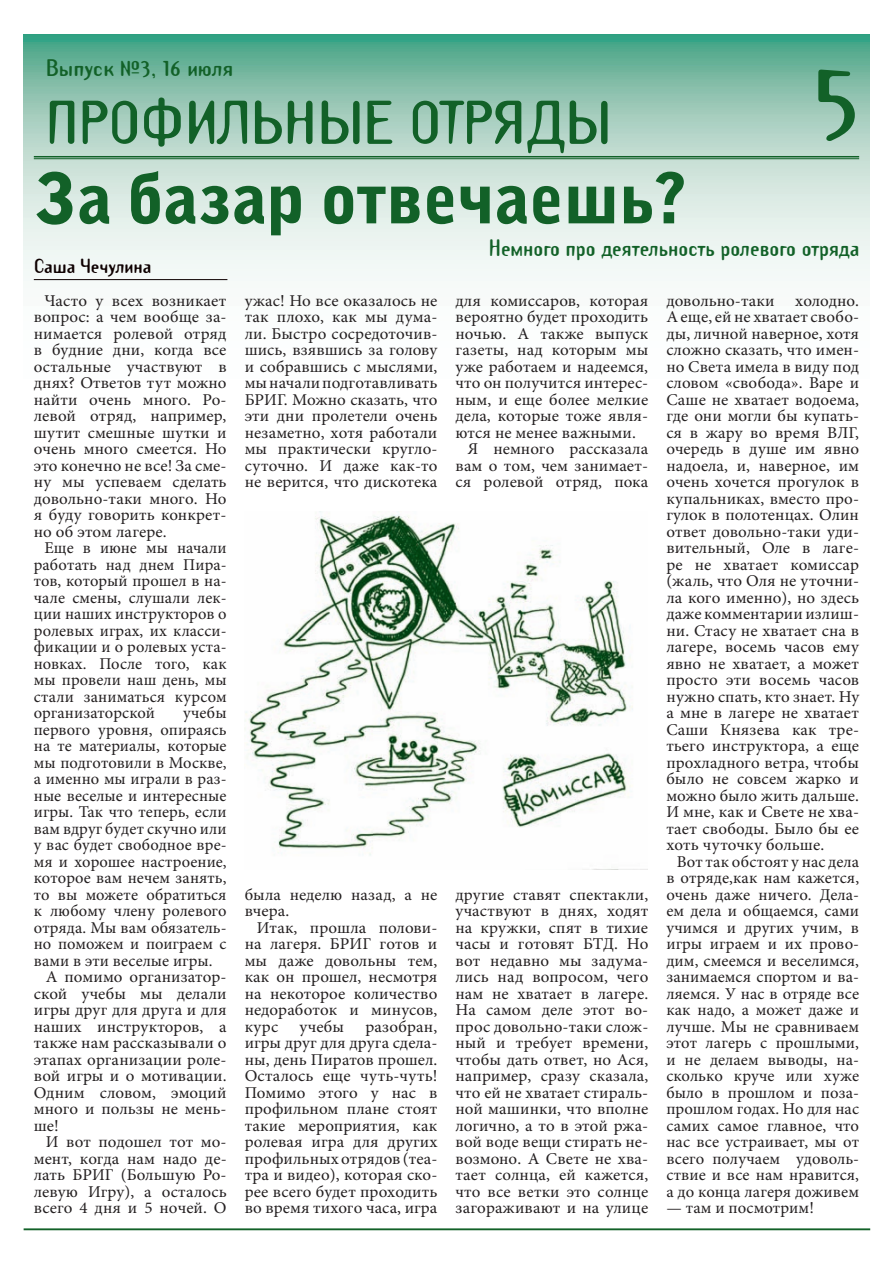
<style>
.page{position:relative;width:893px;height:1263px;background:#fff}
.page>*{position:absolute;margin:0;border:0;box-sizing:border-box;transform-origin:0 0}
.t1{font:90px "Template Gothic C Bold";color:#126128}
.t2{font:69px "Bell Gothic C Blk BT";color:#126128}
.t3{font:54px "Template Gothic C Bold";color:#126128}
.t4{font:21px "Template Gothic C Bold";color:#126128;scale:.95 1}
.t5{font:21px "Template Gothic C Bold";color:#126128}
.t6{font:18px "Template Gothic C Bold";color:#0d0000}
.t7{font:16.5px/16.5px "Minion Pro";letter-spacing:.005em;color:#231f20;text-align:justify}
</style>
<div class="page">
<svg style="left:23px;top:34px;width:846px;height:247px;background:#b5d7ca"></svg>
<hr style="left:24px;top:1228px;width:846px;height:2px;background:#126128">
<hr style="left:34px;top:156px;width:825px;height:1px;background:#126128">
<hr style="left:34px;top:158px;width:825px;height:1px;background:#126128">
<hr style="left:34px;top:279px;width:193px;height:1px;background:#0d0000">
<img style="left:244px;top:511px;width:389px;height:345px">
<p class="t5" style="left:46px;top:59px;width:188px">Выпуск №3, 16 июля</p>
<h3 class="t3" style="left:46px;top:100px;width:566px">ПРОФИЛЬНЫЕ ОТРЯДЫ</h3>
<p class="t5" style="left:140px;top:59px;width:83px">1, 5 июля</p>
<h3 class="t3" style="left:46px;top:100px;width:263px">ИНТЕРВЬЮ</h3>
<h1 class="t1" style="left:813px;top:62px;width:47px">5</h1>
<h1 class="t1" style="left:814px;top:62px;width:46px">3</h1>
<h2 class="t2" style="left:34px;top:172px;width:653px">За базар отвечаешь?</h2>
<p class="t4" style="left:489px;top:239px;width:391px">Немного про деятельность ролевого отряда</p>
<p class="t6" style="left:34px;top:258px;width:119px">Саша Чечулина</p>
<p class="t7" style="left:34px;top:294px;width:194px;text-indent:11px">Часто у всех возникает вопрос: а чем вообще за&shy;нимается ролевой отряд в будние дни, когда все остальные участвуют в днях? Ответов тут можно найти очень много. Ро&shy;левой отряд, например, шутит смешные шутки и очень много смеется. Но это конечно не все! За сме&shy;ну мы успеваем сделать довольно-таки много. Но я буду говорить конкрет&shy;но об этом лагере.</p>
<p class="t7" style="left:34px;top:541px;width:194px;text-indent:11px">Еще в июне мы начали работать над днем Пира&shy;тов, который прошел в на&shy;чале смены, слушали лек&shy;ции наших инструкторов о ролевых играх, их класси&shy;фикации и о ролевых уста&shy;новках. После того, как мы провели наш день, мы стали заниматься курсом организаторской</p>
<p class="t7" style="left:183px;top:706px;width:45px">учебы</p>
<p class="t7" style="left:34px;top:723px;width:194px">первого уровня, опираясь</p>
<p class="t7" style="left:34px;top:739px;width:194px">на те материалы, которые</p>
<p class="t7" style="left:34px;top:756px;width:194px">мы подготовили в Москве,</p>
<p class="t7" style="left:34px;top:772px;width:194px">а именно мы играли в раз-</p>
<p class="t7" style="left:34px;top:789px;width:194px">ные веселые и интересные</p>
<p class="t7" style="left:34px;top:805px;width:194px">игры. Так что теперь, если</p>
<p class="t7" style="left:34px;top:822px;width:194px">вам вдруг будет скучно или</p>
<p class="t7" style="left:34px;top:838px;width:194px">у вас будет свободное вре-</p>
<p class="t7" style="left:34px;top:855px;width:194px">мя и хорошее настроение,</p>
<p class="t7" style="left:34px;top:871px;width:194px">которое вам нечем занять,</p>
<p class="t7" style="left:34px;top:888px;width:194px">то вы можете обратиться</p>
<p class="t7" style="left:34px;top:904px;width:194px">к любому члену ролевого</p>
<p class="t7" style="left:34px;top:921px;width:194px">отряда. Мы вам обязатель-</p>
<p class="t7" style="left:34px;top:937px;width:194px">но поможем и поиграем с</p>
<p class="t7" style="left:34px;top:954px;width:180px">вами в эти веселые игры.</p>
<p class="t7" style="left:46px;top:970px;width:182px">А помимо организатор-</p>
<p class="t7" style="left:34px;top:987px;width:194px">ской учебы мы делали</p>
<p class="t7" style="left:34px;top:1003px;width:194px">игры друг для друга и для</p>
<p class="t7" style="left:34px;top:1020px;width:194px">наших инструкторов, а</p>
<p class="t7" style="left:34px;top:1036px;width:194px">также нам рассказывали о</p>
<p class="t7" style="left:34px;top:1053px;width:194px">этапах организации роле-</p>
<p class="t7" style="left:34px;top:1069px;width:194px">вой игры и о мотивации.</p>
<p class="t7" style="left:34px;top:1086px;width:194px">Одним словом, эмоций</p>
<p class="t7" style="left:34px;top:1102px;width:194px">много и пользы не мень-</p>
<p class="t7" style="left:34px;top:1119px;width:27px">ше!</p>
<p class="t7" style="left:46px;top:1135px;width:182px">И вот подошел тот мо-</p>
<p class="t7" style="left:34px;top:1152px;width:194px">мент, когда нам надо де-</p>
<p class="t7" style="left:34px;top:1168px;width:194px">лать БРИГ (Большую Ро-</p>
<p class="t7" style="left:34px;top:1185px;width:194px">левую Игру), а осталось</p>
<p class="t7" style="left:34px;top:1201px;width:194px">всего 4 дня и 5 ночей. О</p>
<p class="t7" style="left:245px;top:294px;width:194px">ужас! Но все оказалось не так плохо, как мы дума&shy;ли. Быстро сосредоточив&shy;шись, взявшись за голову и собравшись с мыслями, мы начали подготавливать БРИГ. Можно сказать, что эти дни пролетели очень незаметно, хотя работали мы практически кругло&shy;суточно. И даже как-то не верится, что дискотека</p>
<p class="t7" style="left:455px;top:294px;width:194px">для комиссаров, которая</p>
<p class="t7" style="left:455px;top:310px;width:194px">вероятно будет проходить</p>
<p class="t7" style="left:455px;top:327px;width:194px">ночью. А также выпуск</p>
<p class="t7" style="left:455px;top:343px;width:194px">газеты, над которым мы</p>
<p class="t7" style="left:455px;top:360px;width:194px">уже работаем и надеемся,</p>
<p class="t7" style="left:455px;top:376px;width:194px">что он получится интерес-</p>
<p class="t7" style="left:455px;top:393px;width:194px">ным, и еще более мелкие</p>
<p class="t7" style="left:455px;top:409px;width:194px">дела, которые тоже явля-</p>
<p class="t7" style="left:455px;top:426px;width:182px">ются не менее важными.</p>
<p class="t7" style="left:467px;top:442px;width:182px">Я немного рассказала</p>
<p class="t7" style="left:455px;top:459px;width:194px">вам о том, чем занимает-</p>
<p class="t7" style="left:455px;top:475px;width:194px">ся ролевой отряд, пока</p>
<p class="t7" style="left:245px;top:888px;width:194px">была неделю назад, а не вчера.</p>
<p class="t7" style="left:245px;top:921px;width:194px;text-indent:12px">Итак, прошла полови&shy;на лагеря. БРИГ готов и мы даже довольны тем, как он прошел, несмотря на некоторое количество недоработок и минусов, курс</p>
<p class="t7" style="left:245px;top:1020px;width:194px;text-indent:121px">разобран, игры друг для друга сдела&shy;ны, день Пиратов прошел.<br>Осталось еще чуть-чуть!<br>Помимо этого у нас в профильном плане стоят такие мероприятия, как ролевая игра для других профильных отрядов (теа&shy;тра и видео), которая ско&shy;рее всего будет проходить во время тихого часа, игра</p>
<p class="t7" style="left:299px;top:1020px;width:46px">учебы</p>
<p class="t7" style="left:455px;top:888px;width:194px">другие ставят спектакли, участвуют в днях, ходят на кружки, спят в тихие часы и готовят БТД. Но вот недавно мы задума&shy;лись над вопросом, чего нам не хватает в лагере.<br>На самом деле этот во&shy;прос довольно-таки слож&shy;ный и требует времени, чтобы дать ответ, но Ася, например, сразу сказала, что ей не хватает стираль&shy;ной машинки, что вполне логично, а то в этой ржа&shy;вой воде вещи стирать не&shy;возмоно. А Свете не хва&shy;тает солнца, ей кажется, что все ветки это солнце загораживают и на улице</p>
<p class="t7" style="left:666px;top:294px;width:194px">довольно-таки холодно.<br>А еще, ей не хватает свобо&shy;ды, личной наверное, хотя сложно сказать, что имен&shy;но Света имела в виду под словом «свобода». Варе и Саше не хватает водоема, где они могли бы купать&shy;ся в жару во время ВЛГ, очередь в душе им явно надоела, и, наверное, им очень хочется прогулок в купальниках, вместо про&shy;гулок в полотенцах. Олин ответ довольно-таки уди&shy;вительный, Оле в лаге&shy;ре не хватает комиссар (жаль, что Оля не уточни&shy;ла кого именно), но здесь даже комментарии излиш&shy;ни. Стасу не хватает сна в лагере, восемь часов ему явно не хватает, а может просто эти восемь часов нужно спать, кто знает. Ну а мне в лагере не хватает Саши Князева как тре&shy;тьего инструктора, а еще прохладного ветра, чтобы было не совсем жарко и можно было жить дальше.<br>И мне, как и Свете не хва&shy;тает свободы. Было бы ее хоть чуточку больше.</p>
<p class="t7" style="left:666px;top:855px;width:194px;text-indent:11px">Вот так обстоят у нас дела в отряде,как нам кажется, очень даже ничего. Дела&shy;ем дела и общаемся, сами учимся и других учим, в игры играем и их прово&shy;дим, смеемся и веселимся, занимаемся спортом и ва&shy;ляемся. У нас в отряде все как надо, а может даже и лучше. Мы не сравниваем этот лагерь с прошлыми, и не делаем выводы, на&shy;сколько круче или хуже было в прошлом и поза&shy;прошлом годах. Но для нас самих самое главное, что нас все устраивает, мы от всего получаем удоволь&shy;ствие и все нам нравится, а до конца лагеря доживем</p>
<p class="t7" style="left:666px;top:1201px;width:149px">— там и посмотрим!</p>
</div>
